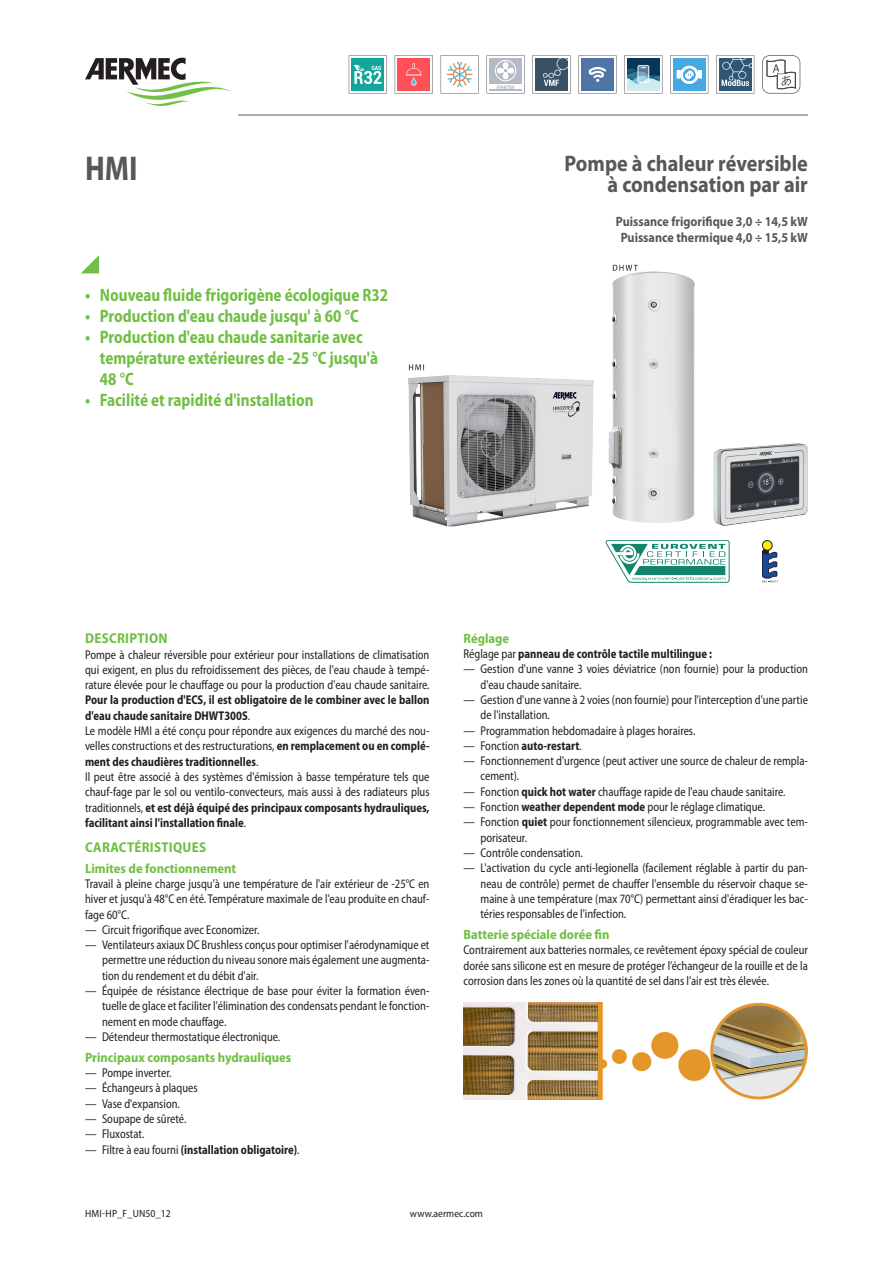
<style>
.page{position:relative;width:893px;height:1263px;background:#fff}
.page>*{position:absolute;margin:0;border:0;box-sizing:border-box;transform-origin:0 0}
.grandezza_fr{font:700 semi-condensed 34.5px "Myriad Pro";color:#57585a;scale:.9 1}
.descrizione_fr{font:700 22.5px/21px "Myriad Pro";color:#57585a;text-align:right;scale:.9 1}
.t1{font:700 semi-condensed 18px/21px "Myriad Pro";color:#71bf44;scale:.9 1}
.t2{font:700 semi-condensed 14.25px "Myriad Pro";letter-spacing:.02em;color:#71bf44}
.t3{font:700 semi-condensed 13.5px "Myriad Pro";color:#71bf44}
.dettaglio_fr{font:700 13.5px "Myriad Pro";color:#57585a;scale:.9 1}
.normale_fr{font:semi-condensed 12.75px/15.3px "Myriad Pro";color:#231f20;text-align:justify;scale:.9 1}
.normale_fr-2{font:700 semi-condensed 12.75px "Myriad Pro";color:#231f20;scale:.9 1}
.t4{font:semi-condensed 10.5px "Myriad Pro";letter-spacing:.02em;color:#231f20}
.t5{font:semi-condensed 10.5px "Myriad Pro";color:#231f20}
.s1{font-weight:700}
.s2{font-weight:400}
</style>
<div class="page">
<svg style="left:81px;top:255px;width:18px;height:18px"></svg>
<img style="left:463px;top:1002px;width:345px;height:97px">
<hr style="left:238px;top:115px;width:570px;height:1px;background:#57585a">
<img style="left:408px;top:264px;width:400px;height:262px">
<svg style="left:85px;top:58px;width:147px;height:48px"></svg>
<svg style="left:606px;top:540px;width:123px;height:43px"></svg>
<svg style="left:762px;top:540px;width:15px;height:43px"></svg>
<svg style="left:349px;top:55px;width:38px;height:39px"></svg>
<svg style="left:395px;top:55px;width:38px;height:39px"></svg>
<svg style="left:441px;top:55px;width:38px;height:39px"></svg>
<svg style="left:486px;top:55px;width:39px;height:39px"></svg>
<svg style="left:532px;top:55px;width:39px;height:39px"></svg>
<svg style="left:578px;top:55px;width:39px;height:39px"></svg>
<svg style="left:624px;top:55px;width:38px;height:39px"></svg>
<svg style="left:670px;top:55px;width:38px;height:39px"></svg>
<svg style="left:716px;top:55px;width:38px;height:39px"></svg>
<svg style="left:762px;top:55px;width:38px;height:39px"></svg>
<p class="grandezza_fr" style="left:85px;top:146px;width:60px">HMI</p>
<p class="t1" style="left:85px;top:284px;width:338px">• Nouveau fluide frigorigène écologique R32</p>
<p class="t1" style="left:85px;top:305px;width:306px">• Production d'eau chaude jusqu' à 60 °C</p>
<p class="t1" style="left:100px;top:326px;width:311px;text-indent:-15px">• Production d'eau chaude sanitarie avec température extérieures de -25 °C jusqu'à<br>48 °C</p>
<p class="t1" style="left:85px;top:389px;width:255px">• Facilité et rapidité d'installation</p>
<p class="descrizione_fr" style="left:565px;top:153px;width:272px">Pompe à chaleur réversible à condensation par air</p>
<p class="dettaglio_fr" style="left:616px;top:213px;width:215px">Puissance frigorifique 3,0 ÷ 14,5 kW</p>
<p class="dettaglio_fr" style="left:621px;top:229px;width:210px">Puissance thermique 4,0 ÷ 15,5 kW</p>
<p class="t2" style="left:85px;top:629px;width:84px">DESCRIPTION</p>
<p class="normale_fr" style="left:85px;top:646px;width:384px">Pompe à chaleur réversible pour extérieur pour installations de climatisation qui exigent, en plus du refroidissement des pièces, de l'eau chaude à tempé&shy;rature élevée pour le chauffage ou pour la production d'eau chaude sanitaire.<br><span class="s1">Pour la production d'ECS, il est obligatoire de le combiner avec le ballon d'eau chaude sanitaire DHWT300S</span>.</p>
<p class="normale_fr" style="left:85px;top:723px;width:384px">Le modèle HMI a été conçu pour répondre aux exigences du marché des nou&shy;velles constructions et des restructurations, <span class="s1">en remplacement ou en complé&shy;ment des chaudières traditionnelles</span>.</p>
<p class="normale_fr" style="left:85px;top:769px;width:384px">Il peut être associé à des systèmes d'émission à basse température tels que chauf-fage par le sol ou ventilo-convecteurs, mais aussi à des radiateurs plus traditionnels, <span class="s1">et est déjà équipé des principaux composants hydrauliques, facilitant ainsi l'installation finale</span>.</p>
<p class="t2" style="left:85px;top:838px;width:122px">CARACTÉRISTIQUES</p>
<p class="t3" style="left:85px;top:859px;width:153px">Limites de fonctionnement</p>
<p class="normale_fr" style="left:85px;top:876px;width:384px">Travail à pleine charge jusqu'à une température de l'air extérieur de -25°C en hiver et jusqu'à 48°C en été. Température maximale de l'eau produite en chauf&shy;fage 60°C.</p>
<p class="normale_fr" style="left:85px;top:922px;width:195px">— Circuit frigorifique avec Economizer.</p>
<p class="normale_fr" style="left:102px;top:937px;width:365px;text-indent:-17px">— Ventilateurs axiaux DC Brushless conçus pour optimiser l'aérodynamique et permettre une réduction du niveau sonore mais également une augmenta&shy;tion du rendement et du débit d'air.</p>
<p class="normale_fr" style="left:102px;top:983px;width:365px;text-indent:-17px">— Équipée de résistance électrique de base pour éviter la formation éven&shy;tuelle de glace et faciliter l'élimination des condensats pendant le fonction&shy;nement en mode chauffage.</p>
<p class="normale_fr" style="left:85px;top:1029px;width:218px">— Détendeur thermostatique électronique.</p>
<p class="t3" style="left:85px;top:1048px;width:208px">Principaux composants hydrauliques</p>
<p class="normale_fr" style="left:85px;top:1065px;width:98px">— Pompe inverter.</p>
<p class="normale_fr" style="left:85px;top:1080px;width:127px">— Échangeurs à plaques</p>
<p class="normale_fr" style="left:85px;top:1095px;width:107px">— Vase d'expansion.</p>
<p class="normale_fr" style="left:85px;top:1111px;width:114px">— Soupape de sûreté.</p>
<p class="normale_fr" style="left:85px;top:1126px;width:67px">— Fluxostat.</p>
<p class="normale_fr-2" style="left:85px;top:1141px;width:240px"><span class="s2">— Filtre à eau fourni</span> (installation obligatoire)<span class="s2">.</span></p>
<p class="t3" style="left:463px;top:629px;width:47px">Réglage</p>
<p class="normale_fr-2" style="left:463px;top:645px;width:278px"><span class="s2">Réglage par</span> panneau de contrôle tactile multilingue :</p>
<p class="normale_fr" style="left:480px;top:661px;width:365px;text-indent:-17px">— Gestion d'une vanne 3 voies déviatrice (non fournie) pour la production d'eau chaude sanitaire.</p>
<p class="normale_fr" style="left:480px;top:692px;width:365px;text-indent:-17px">— Gestion d'une vanne à 2 voies (non fournie) pour l'interception d'une partie de l'installation.</p>
<p class="normale_fr" style="left:463px;top:722px;width:259px">— Programmation hebdomadaire à plages horaires.</p>
<p class="normale_fr-2" style="left:463px;top:737px;width:133px"><span class="s2">— Fonction</span> auto-restart<span class="s2">.</span></p>
<p class="normale_fr" style="left:480px;top:753px;width:365px;text-indent:-17px">— Fonctionnement d'urgence (peut activer une source de chaleur de rempla&shy;cement).</p>
<p class="normale_fr" style="left:463px;top:784px;width:359px">— Fonction <span class="s1">quick hot water</span> chauffage rapide de l'eau chaude sanitaire.</p>
<p class="normale_fr" style="left:463px;top:799px;width:336px">— Fonction <span class="s1">weather dependent mode</span> pour le réglage climatique.</p>
<p class="normale_fr" style="left:480px;top:814px;width:365px;text-indent:-17px">— Fonction <span class="s1">quiet</span> pour fonctionnement silencieux, programmable avec tem&shy;porisateur.</p>
<p class="normale_fr" style="left:463px;top:845px;width:134px">— Contrôle condensation.</p>
<p class="normale_fr" style="left:480px;top:860px;width:365px;text-indent:-17px">— L'activation du cycle anti-legionella (facilement réglable à partir du pan&shy;neau de contrôle) permet de chauffer l'ensemble du réservoir chaque se&shy;maine à une température (max 70°C) permettant ainsi d'éradiquer les bac&shy;téries responsables de l'infection.</p>
<p class="t3" style="left:463px;top:926px;width:148px">Batterie spéciale dorée fin</p>
<p class="normale_fr" style="left:463px;top:942px;width:384px">Contrairement aux batteries normales, ce revêtement époxy spécial de couleur dorée sans silicone est en mesure de protéger l’échangeur de la rouille et de la corrosion dans les zones où la quantité de sel dans l’air est très élevée.</p>
<p class="t4" style="left:85px;top:1207px;width:87px">HMI-HP_F_UN50_12</p>
<p class="t5" style="left:410px;top:1207px;width:75px">www.aermec.com</p>
</div>
